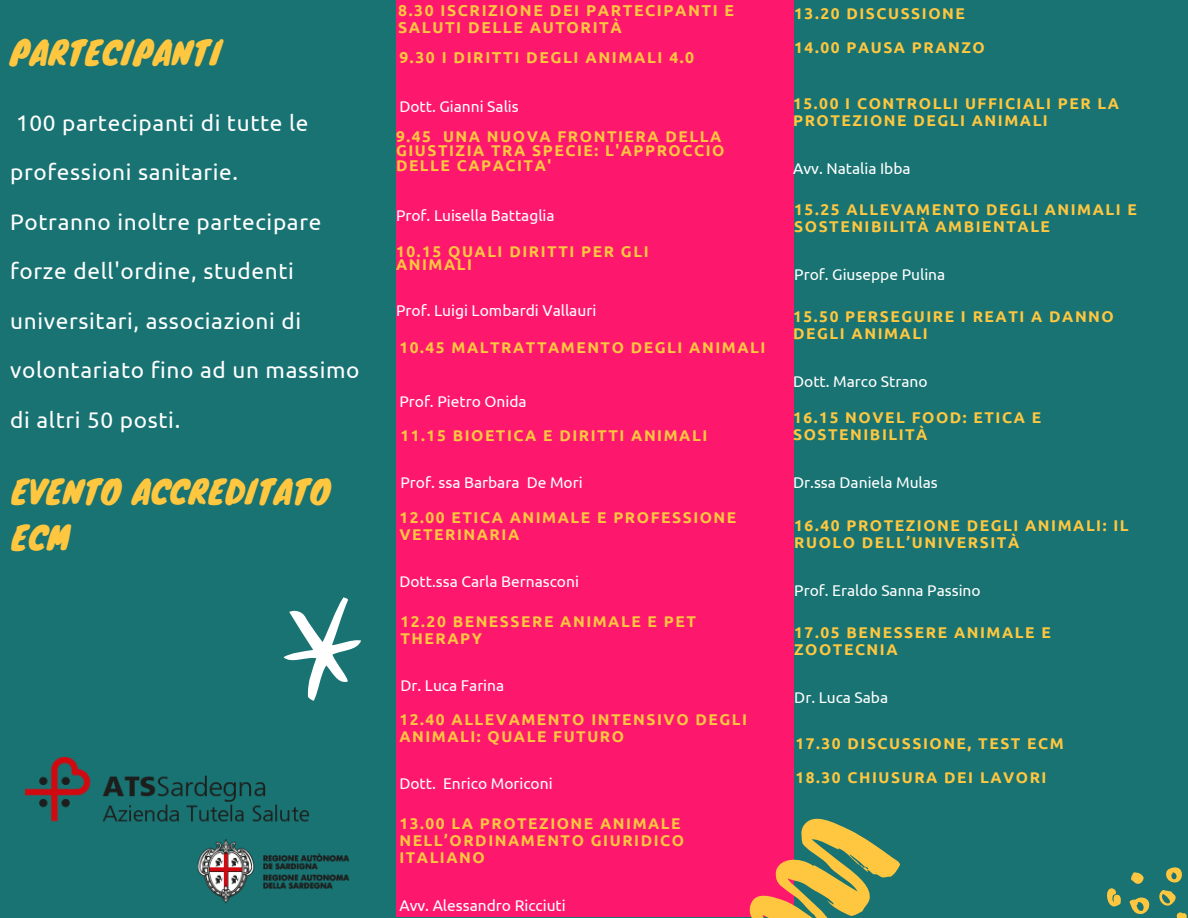
<style>
.page{position:relative;width:1188px;height:918px;background:#197373}
.page>*{position:absolute;margin:0;border:0;box-sizing:border-box;transform-origin:0 0}
.t1{font:31.95px/46.2px "Knewave";letter-spacing:.02em;color:#ffc73f}
.t2{font:22.65px/49.5px "Ubuntu";letter-spacing:.03em;color:#fff}
.t3{font:700 15.75px/16.8px "Ubuntu";letter-spacing:.1em;color:#ffc73f}
.t4{font:700 15.6px/16.8px "Ubuntu";letter-spacing:.1em;color:#ffc73f}
.t5{font:15.6px "Ubuntu";color:#fff}
</style>
<div class="page">
<div style="left:396px;top:0;width:397px;height:917px;background:#fd186e"></div>
<svg style="left:284px;top:597px;width:77px;height:104px"></svg>
<svg style="left:1166px;top:867px;width:16px;height:16px"></svg>
<svg style="left:1131px;top:872px;width:13px;height:12px"></svg>
<svg style="left:1107px;top:888px;width:14px;height:19px"></svg>
<svg style="left:1130px;top:890px;width:57px;height:28px"></svg>
<svg style="left:749px;top:805px;width:151px;height:113px"></svg>
<img style="left:26px;top:757px;width:283px;height:65px">
<img style="left:197px;top:839px;width:152px;height:64px">
<h1 class="t1" style="left:10px;top:29px;width:213px">PARTECIPANTI</h1>
<h2 class="t2" style="left:10px;top:97px;width:351px">100 partecipanti di tutte le professioni sanitarie.<br>Potranno inoltre partecipare forze dell'ordine, studenti universitari, associazioni di volontariato fino ad un massimo di altri 50 posti.</h2>
<h1 class="t1" style="left:11px;top:467px;width:320px">EVENTO ACCREDITATO<br>ECM</h1>
<p class="t3" style="left:398px;top:2px;width:337px">8.30 ISCRIZIONE DEI PARTECIPANTI E<br>SALUTI DELLE AUTORITÀ</p>
<p class="t3" style="left:399px;top:49px;width:296px">9.30 I DIRITTI DEGLI ANIMALI 4.0</p>
<p class="t5" style="left:399px;top:97px;width:121px">Dott. Gianni Salis</p>
<p class="t4" style="left:396px;top:129px;width:330px;line-height:14.7px">9.45 UNA NUOVA FRONTIERA DELLA<br>GIUSTIZIA TRA SPECIE: L'APPROCCIO<br>DELLE CAPACITA'</p>
<p class="t5" style="left:396px;top:206px;width:160px">Prof. Luisella Battaglia</p>
<p class="t4" style="left:396px;top:244px;width:254px;line-height:13.5px">10.15 QUALI DIRITTI PER GLI<br>ANIMALI</p>
<p class="t5" style="left:396px;top:302px;width:202px">Prof. Luigi Lombardi Vallauri</p>
<p class="t4" style="left:399px;top:339px;width:367px">10.45 MALTRATTAMENTO DEGLI ANIMALI</p>
<p class="t5" style="left:399px;top:393px;width:129px">Prof. Pietro Onida</p>
<p class="t4" style="left:400px;top:427px;width:308px">11.15 BIOETICA E DIRITTI ANIMALI</p>
<p class="t5" style="left:400px;top:474px;width:184px">Prof. ssa Barbara De Mori</p>
<p class="t4" style="left:399px;top:509px;width:338px">12.00 ETICA ANIMALE E PROFESSIONE<br>VETERINARIA</p>
<p class="t5" style="left:399px;top:573px;width:181px">Dott.ssa Carla Bernasconi</p>
<p class="t4" style="left:400px;top:613px;width:297px">12.20 BENESSERE ANIMALE E PET<br>THERAPY</p>
<p class="t5" style="left:400px;top:677px;width:105px">Dr. Luca Farina</p>
<p class="t4" style="left:399px;top:710px;width:349px">12.40 ALLEVAMENTO INTENSIVO DEGLI<br>ANIMALI: QUALE FUTURO</p>
<p class="t5" style="left:399px;top:775px;width:155px">Dott. Enrico Moriconi</p>
<p class="t4" style="left:399px;top:815px;width:286px">13.00 LA PROTEZIONE ANIMALE<br>NELL’ORDINAMENTO GIURIDICO<br>ITALIANO</p>
<p class="t5" style="left:399px;top:896px;width:168px">Avv. Alessandro Ricciuti</p>
<p class="t4" style="left:794px;top:-3px;width:192px;line-height:33.8px">13.20 DISCUSSIONE<br>14.00 PAUSA PRANZO</p>
<p class="t4" style="left:793px;top:95px;width:328px">15.00 I CONTROLLI UFFICIALI PER LA<br>PROTEZIONE DEGLI ANIMALI</p>
<p class="t5" style="left:793px;top:160px;width:119px">Avv. Natalia Ibba</p>
<p class="t4" style="left:794px;top:201px;width:344px">15.25 ALLEVAMENTO DEGLI ANIMALI E<br>SOSTENIBILITÀ AMBIENTALE</p>
<p class="t5" style="left:794px;top:266px;width:153px">Prof. Giuseppe Pulina</p>
<p class="t4" style="left:793px;top:308px;width:322px">15.50 PERSEGUIRE I REATI A DANNO<br>DEGLI ANIMALI</p>
<p class="t5" style="left:793px;top:372px;width:136px">Dott. Marco Strano</p>
<p class="t4" style="left:793px;top:409px;width:250px">16.15 NOVEL FOOD: ETICA E<br>SOSTENIBILITÀ</p>
<p class="t5" style="left:793px;top:474px;width:146px">Dr.ssa Daniela Mulas</p>
<p class="t4" style="left:794px;top:517px;width:336px">16.40 PROTEZIONE DEGLI ANIMALI: IL<br>RUOLO DELL’UNIVERSITÀ</p>
<p class="t5" style="left:794px;top:582px;width:188px">Prof. Eraldo Sanna Passino</p>
<p class="t4" style="left:794px;top:624px;width:258px">17.05 BENESSERE ANIMALE E<br>ZOOTECNIA</p>
<p class="t5" style="left:794px;top:689px;width:96px">Dr. Luca Saba</p>
<p class="t4" style="left:795px;top:727px;width:270px;line-height:33.8px">17.30 DISCUSSIONE, TEST ECM<br>18.30 CHIUSURA DEI LAVORI</p>
</div>
